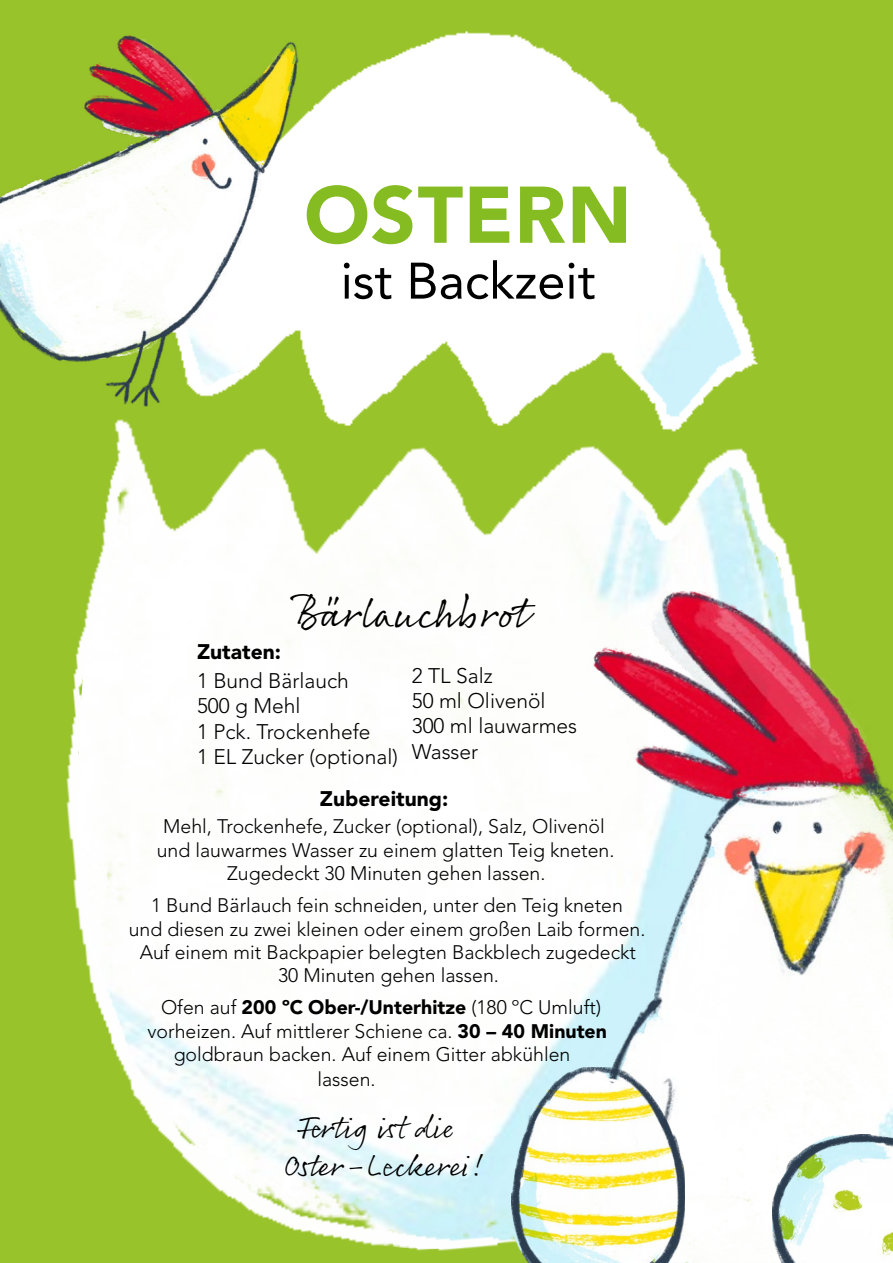
<style>
.page{position:relative;width:893px;height:1263px;background:#99c32b}
.page>*{position:absolute;margin:0;border:0;box-sizing:border-box;transform-origin:0 0}
.t1{font:900 79.35px "Avenir LT Pro";letter-spacing:.01em;color:#85bc21}
.t2{font:50.7px "Avenir LT";color:#000}
.t3{font:43.5px "Rollerscript Smooth";color:#000}
.t4{font:31.5px/37.8px "Rollerscript Smooth";color:#000;text-align:center}
.t5{font:300 21px/25.2px "Avenir LT";color:#000}
.t6{font:900 21px "Avenir LT";color:#000}
.t7{font:300 19.5px/23.4px "Avenir LT";color:#000;text-align:center}
.s1{font-weight:900}
</style>
<div class="page">
<img style="left:298px;top:31px;width:339px;height:89px">
<img style="left:84px;top:35px;width:214px;height:85px">
<img style="left:0;top:120px;width:797px;height:1131px">
<img style="left:553px;top:592px;width:340px;height:671px">
<img style="left:772px;top:1134px;width:121px;height:129px">
<img style="left:512px;top:1067px;width:173px;height:196px">
<h1 class="t1" style="left:304px;top:167px;width:329px">OSTERN</h1>
<h2 class="t2" style="left:341px;top:252px;width:256px">ist Backzeit</h2>
<h3 class="t3" style="left:292px;top:585px;width:237px">Bärlauchbrot</h3>
<p class="t6" style="left:197px;top:639px;width:85px">Zutaten:</p>
<p class="t5" style="left:197px;top:668px;width:202px">1 Bund Bärlauch<br>500 g Mehl<br>1 Pck. Trockenhefe<br>1 EL Zucker (optional)</p>
<p class="t5" style="left:412px;top:663px;width:167px">2 TL Salz<br>50 ml Olivenöl<br>300 ml lauwarmes<br>Wasser</p>
<p class="t6" style="left:320px;top:786px;width:130px">Zubereitung:</p>
<p class="t7" style="left:157px;top:815px;width:459px">Mehl, Trockenhefe, Zucker (optional), Salz, Olivenöl und lauwarmes Wasser zu einem glatten Teig kneten.<br>Zugedeckt 30 Minuten gehen lassen.</p>
<p class="t7" style="left:129px;top:894px;width:518px">1 Bund Bärlauch fein schneiden, unter den Teig kneten<br>und diesen zu zwei kleinen oder einem großen Laib formen.<br>Auf einem mit Backpapier belegten Backblech zugedeckt 30 Minuten gehen lassen.</p>
<p class="t7" style="left:148px;top:996px;width:461px">Ofen auf <span class="s1">200 ºC Ober-/Unterhitze</span> (180 ºC Umluft) vorheizen. Auf mittlerer Schiene ca. <span class="s1">30 – 40 Minuten </span>goldbraun backen. Auf einem Gitter abkühlen</p>
<p class="t7" style="left:317px;top:1068px;width:60px">lassen.</p>
<h3 class="t4" style="left:285px;top:1107px;width:203px">Fertig ist die<br>Oster-Leckerei!</h3>
</div>
